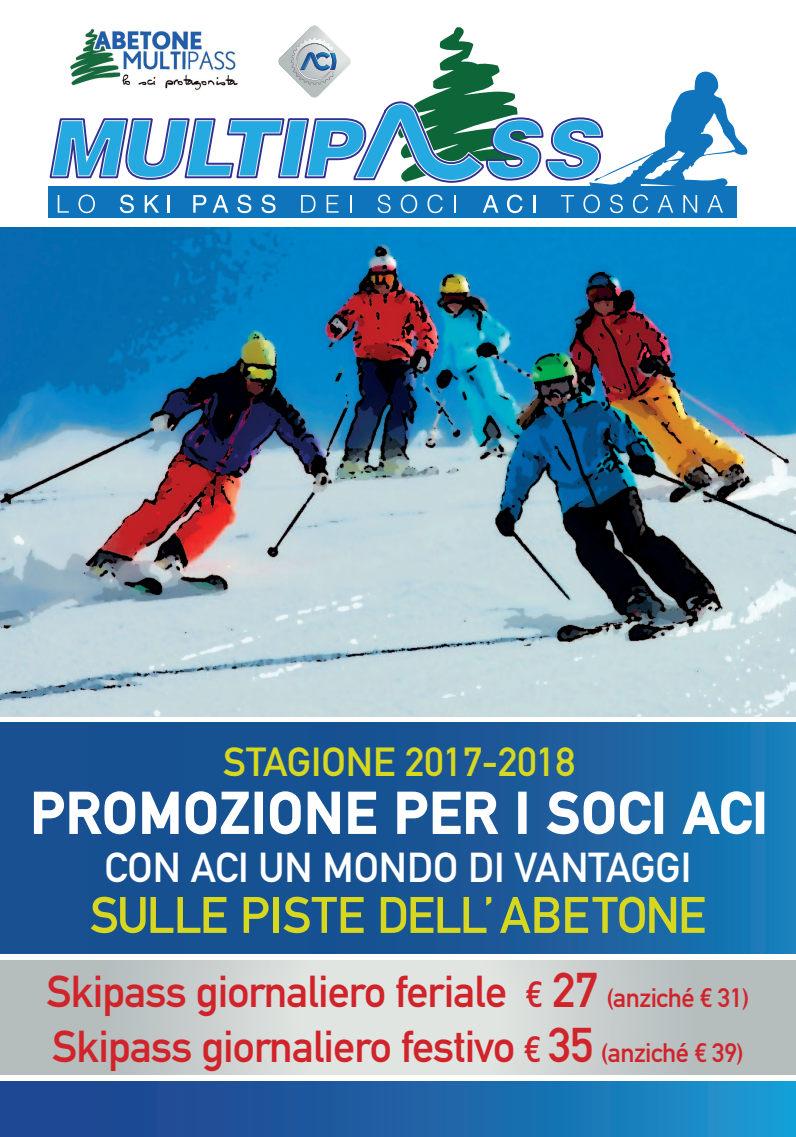
<style>
.page{position:relative;width:796px;height:1137px;background:#fff}
.page>*{position:absolute;margin:0;border:0;box-sizing:border-box;transform-origin:0 0}
.t1{font:56px "DIN Mittelschrift Std";letter-spacing:.04em;color:#fff}
.t2{font:50.4px "DIN Mittelschrift Std";letter-spacing:-.02em;color:#d8d720}
.t3{font:44px/54.8px "DIN Mittelschrift Std";letter-spacing:-.02em;color:#d1232a}
.t4{font:41.2px "DIN Mittelschrift Std";color:#fff}
.t5{font:40px "DIN Mittelschrift Std";color:#d8d720}
.s1{font-size:36px}
.s2{font-size:48px}
.s3{font-size:26.4px}
</style>
<div class="page">
<svg style="left:0;top:722px;width:796px;height:231px;background:#185a9a"></svg>
<svg style="left:0;top:960px;width:796px;height:114px;background:#cacfce"></svg>
<div style="left:0;top:1080px;width:796px;height:56px;background:linear-gradient(to right,#1f3987,#1a93cc)"></div>
<svg style="left:33px;top:789px;width:217px;height:46px"></svg>
<div style="left:255px;top:791px;width:8px;height:42px;border:2px solid #fff"></div>
<svg style="left:268px;top:790px;width:73px;height:45px"></svg>
<svg style="left:347px;top:790px;width:30px;height:45px"></svg>
<svg style="left:396px;top:789px;width:104px;height:46px"></svg>
<div style="left:518px;top:791px;width:9px;height:42px;border:2px solid #fff"></div>
<svg style="left:545px;top:790px;width:107px;height:45px"></svg>
<div style="left:655px;top:791px;width:8px;height:42px;border:2px solid #fff"></div>
<svg style="left:681px;top:790px;width:72px;height:45px"></svg>
<div style="left:756px;top:791px;width:8px;height:42px;border:2px solid #fff"></div>
<div style="left:49px;top:186px;width:688px;height:32px;background:#1074bc"></div>
<svg style="left:48px;top:25px;width:700px;height:188px"></svg>
<img style="left:0;top:227px;width:796px;height:489px">
<p class="t5" style="left:223px;top:738px;width:353px">STAGIONE 2017-2018</p>
<p class="t1" style="left:31px;top:780px;width:738px">PROMOZIONE PER I SOCI ACI</p>
<p class="t4" style="left:105px;top:843px;width:588px">CON ACI UN MONDO DI VANTAGGI</p>
<p class="t2" style="left:90px;top:885px;width:617px">SULLE PISTE DELL’ABETONE</p>
<p class="t3" style="left:46px;top:964px;width:704px">Skipass giornaliero feriale <span class="s1">€</span> <span class="s2">27</span> <span class="s3">(anziché € 31)<br></span>Skipass giornaliero festivo <span class="s1">€</span> <span class="s2">35</span> <span class="s3">(anziché € 39)</span></p>
</div>
